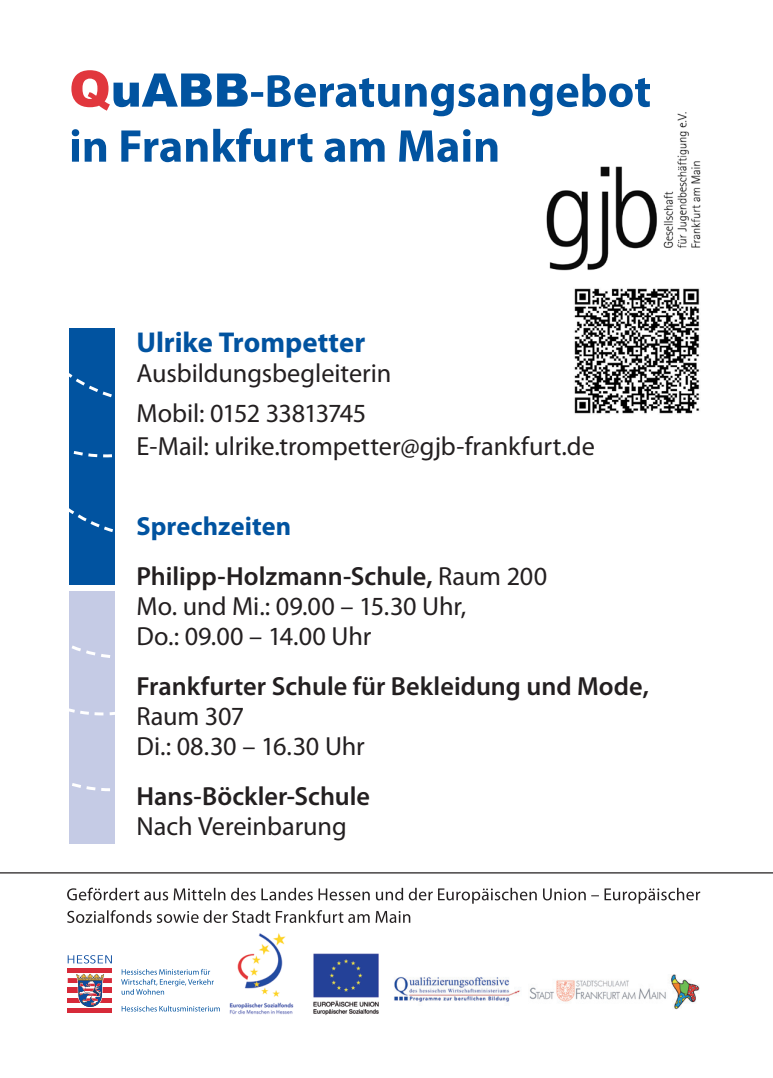
<style>
.page{position:relative;width:773px;height:1078px;background:#fff}
.page>*{position:absolute;margin:0;border:0;box-sizing:border-box;transform-origin:0 0}
.t1{font:700 28.75px "Myriad Pro";color:#0153a0}
.t2{font:26.25px/30px "Myriad Pro";letter-spacing:-.005em;color:#231f20}
.t3{font:600 26.25px/50px "Myriad Pro";color:#231f20}
.s1{font-weight:700;color:#0153a0}
.s2{font-weight:400}
</style>
<div class="page">
<img style="left:539px;top:112px;width:162px;height:159px">
<svg style="left:72px;top:128px;width:425px;height:34px"></svg>
<svg style="left:71px;top:70px;width:579px;height:46px"></svg>
<hr style="left:0;top:872px;width:772px;height:1px;background:#231f20">
<div style="left:69px;top:328px;width:45px;height:257px;background:#0153a0"></div>
<div style="left:69px;top:591px;width:45px;height:252px;background:#c5cbe5"></div>
<svg style="left:72px;top:727px;width:43px;height:65px"></svg>
<svg style="left:69px;top:479px;width:46px;height:60px"></svg>
<svg style="left:69px;top:348px;width:46px;height:110px"></svg>
<svg style="left:69px;top:605px;width:46px;height:111px"></svg>
<img style="left:313px;top:953px;width:66px;height:62px">
<img style="left:394px;top:977px;width:126px;height:25px">
<img style="left:229px;top:933px;width:65px;height:82px">
<img style="left:529px;top:974px;width:170px;height:35px">
<svg style="left:67px;top:910px;width:343px;height:12px"></svg>
<svg style="left:67px;top:887px;width:633px;height:16px"></svg>
<svg style="left:122px;top:1005px;width:98px;height:6px"></svg>
<svg style="left:121px;top:968px;width:93px;height:26px"></svg>
<hr style="left:68px;top:968px;width:44px;height:4px;background:#d72a39">
<svg style="left:68px;top:978px;width:44px;height:4px"></svg>
<div style="left:68px;top:987px;width:44px;height:5px;background:#d72a39"></div>
<div style="left:68px;top:997px;width:44px;height:5px;background:#d72a39"></div>
<div style="left:68px;top:1007px;width:44px;height:5px;background:#d72a39"></div>
<svg style="left:76px;top:973px;width:29px;height:34px"></svg>
<svg style="left:68px;top:955px;width:44px;height:8px"></svg>
<img style="left:574px;top:288px;width:126px;height:126px">
<p class="t1" style="left:136px;top:324px;width:230px">Ulrike Trompetter</p>
<p class="t2" style="left:136px;top:353px;width:256px;line-height:40px">Ausbildungsbegleiterin<br>Mobil: 0152 33813745</p>
<p class="t2" style="left:136px;top:430px;width:460px">E-Mail: ulrike.trompetter@gjb-frankfurt.de</p>
<p class="t3" style="left:136px;top:500px;width:412px"><span class="s1">Sprechzeiten<br></span>Philipp-Holzmann-Schule, <span class="s2">Raum 200</span></p>
<p class="t2" style="left:136px;top:590px;width:331px">Mo. und Mi.: 09.00 – 15.30 Uhr,<br>Do.: 09.00 – 14.00 Uhr</p>
<p class="t3" style="left:136px;top:660px;width:514px">Frankfurter Schule für Bekleidung und Mode,</p>
<p class="t2" style="left:136px;top:700px;width:230px">Raum 307<br>Di.: 08.30 – 16.30 Uhr</p>
<p class="t3" style="left:136px;top:770px;width:235px">Hans-Böckler-Schule</p>
<p class="t2" style="left:136px;top:810px;width:212px">Nach Vereinbarung</p>
</div>
